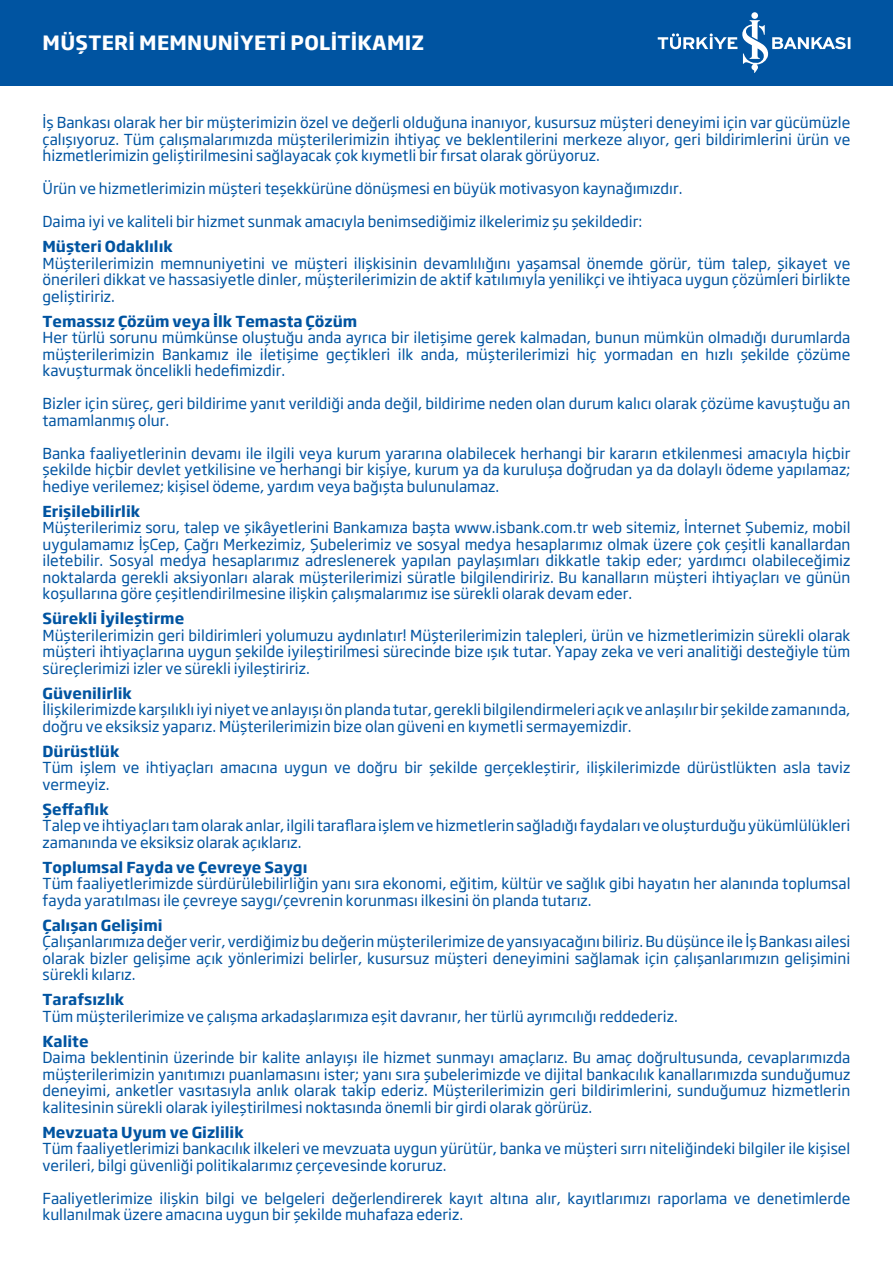
<style>
.page{position:relative;width:893px;height:1263px;background:#fff}
.page>*{position:absolute;margin:0;border:0;box-sizing:border-box;transform-origin:0 0}
.t1{font:700 19.5px "Soho Gothic Pro";letter-spacing:.015em;color:#fff}
.t2{font:15px/16.5px "Soho Gothic Pro";color:#0054a1;text-align:justify}
.t3{font:700 15px "Soho Gothic Pro";color:#0054a1}
</style>
<div class="page">
<div style="left:0;top:0;width:893px;height:85px;background:#0054a1"></div>
<svg style="left:658px;top:12px;width:192px;height:61px"></svg>
<h1 class="t1" style="left:43px;top:27px;width:383px">MÜŞTERI MEMNUNIYETI POLITIKAMIZ</h1>
<p class="t2" style="left:43px;top:114px;width:809px">İş Bankası olarak her bir müşterimizin özel ve değerli olduğuna inanıyor, kusursuz müşteri deneyimi için var gücümüzle çalışıyoruz. Tüm çalışmalarımızda müşterilerimizin ihtiyaç ve beklentilerini merkeze alıyor, geri bildirimlerini ürün ve hizmetlerimizin geliştirilmesini sağlayacak çok kıymetli bir fırsat olarak görüyoruz.</p>
<p class="t2" style="left:43px;top:180px;width:641px">Ürün ve hizmetlerimizin müşteri teşekkürüne dönüşmesi en büyük motivasyon kaynağımızdır.</p>
<p class="t2" style="left:43px;top:213px;width:601px">Daima iyi ve kaliteli bir hizmet sunmak amacıyla benimsediğimiz ilkelerimiz şu şekildedir:</p>
<p class="t3" style="left:43px;top:235px;width:132px">Müşteri Odaklılık</p>
<p class="t2" style="left:43px;top:254px;width:809px">Müşterilerimizin memnuniyetini ve müşteri ilişkisinin devamlılığını yaşamsal önemde görür, tüm talep, şikayet ve önerileri dikkat ve hassasiyetle dinler, müşterilerimizin de aktif katılımıyla yenilikçi ve ihtiyaca uygun çözümleri birlikte geliştiririz.</p>
<p class="t3" style="left:43px;top:309px;width:316px">Temassız Çözüm veya İlk Temasta Çözüm</p>
<p class="t2" style="left:43px;top:329px;width:809px">Her türlü sorunu mümkünse oluştuğu anda ayrıca bir iletişime gerek kalmadan, bunun mümkün olmadığı durumlarda müşterilerimizin Bankamız ile iletişime geçtikleri ilk anda, müşterilerimizi hiç yormadan en hızlı şekilde çözüme kavuşturmak öncelikli hedefimizdir.</p>
<p class="t2" style="left:43px;top:395px;width:809px">Bizler için süreç, geri bildirime yanıt verildiği anda değil, bildirime neden olan durum kalıcı olarak çözüme kavuştuğu an tamamlanmış olur.</p>
<p class="t2" style="left:43px;top:444px;width:809px">Banka faaliyetlerinin devamı ile ilgili veya kurum yararına olabilecek herhangi bir kararın etkilenmesi amacıyla hiçbir şekilde hiçbir devlet yetkilisine ve herhangi bir kişiye, kurum ya da kuruluşa doğrudan ya da dolaylı ödeme yapılamaz; hediye verilemez; kişisel ödeme, yardım veya bağışta bulunulamaz.</p>
<p class="t3" style="left:43px;top:499px;width:99px">Erişilebilirlik</p>
<p class="t2" style="left:43px;top:519px;width:809px">Müşterilerimiz soru, talep ve şikâyetlerini Bankamıza başta www.isbank.com.tr web sitemiz, İnternet Şubemiz, mobil uygulamamız İşCep, Çağrı Merkezimiz, Şubelerimiz ve sosyal medya hesaplarımız olmak üzere çok çeşitli kanallardan iletebilir. Sosyal medya hesaplarımız adreslenerek yapılan paylaşımları dikkatle takip eder; yardımcı olabileceğimiz noktalarda gerekli aksiyonları alarak müşterilerimizi süratle bilgilendiririz. Bu kanalların müşteri ihtiyaçları ve günün koşullarına göre çeşitlendirilmesine ilişkin çalışmalarımız ise sürekli olarak devam eder.</p>
<p class="t3" style="left:43px;top:607px;width:143px">Sürekli İyileştirme</p>
<p class="t2" style="left:43px;top:626px;width:809px">Müşterilerimizin geri bildirimleri yolumuzu aydınlatır! Müşterilerimizin talepleri, ürün ve hizmetlerimizin sürekli olarak müşteri ihtiyaçlarına uygun şekilde iyileştirilmesi sürecinde bize ışık tutar. Yapay zeka ve veri analitiği desteğiyle tüm süreçlerimizi izler ve sürekli iyileştiririz.</p>
<p class="t3" style="left:43px;top:681px;width:91px">Güvenilirlik</p>
<p class="t2" style="left:43px;top:701px;width:809px">İlişkilerimizde karşılıklı iyi niyet ve anlayışı ön planda tutar, gerekli bilgilendirmeleri açık ve anlaşılır bir şekilde zamanında, doğru ve eksiksiz yaparız. Müşterilerimizin bize olan güveni en kıymetli sermayemizdir.</p>
<p class="t3" style="left:43px;top:739px;width:78px">Dürüstlük</p>
<p class="t2" style="left:43px;top:759px;width:809px">Tüm işlem ve ihtiyaçları amacına uygun ve doğru bir şekilde gerçekleştirir, ilişkilerimizde dürüstlükten asla taviz vermeyiz.</p>
<p class="t3" style="left:43px;top:797px;width:68px">Şeffaflık</p>
<p class="t2" style="left:43px;top:817px;width:809px">Talep ve ihtiyaçları tam olarak anlar, ilgili taraflara işlem ve hizmetlerin sağladığı faydaları ve oluşturduğu yükümlülükleri zamanında ve eksiksiz olarak açıklarız.</p>
<p class="t3" style="left:43px;top:855px;width:266px">Toplumsal Fayda ve Çevreye Saygı</p>
<p class="t2" style="left:43px;top:875px;width:809px">Tüm faaliyetlerimizde sürdürülebilirliğin yanı sıra ekonomi, eğitim, kültür ve sağlık gibi hayatın her alanında toplumsal fayda yaratılması ile çevreye saygı/çevrenin korunması ilkesini ön planda tutarız.</p>
<p class="t3" style="left:43px;top:913px;width:122px">Çalışan Gelişimi</p>
<p class="t2" style="left:43px;top:933px;width:809px">Çalışanlarımıza değer verir, verdiğimiz bu değerin müşterilerimize de yansıyacağını biliriz. Bu düşünce ile İş Bankası ailesi olarak bizler gelişime açık yönlerimizi belirler, kusursuz müşteri deneyimini sağlamak için çalışanlarımızın gelişimini sürekli kılarız.</p>
<p class="t3" style="left:43px;top:988px;width:83px">Tarafsızlık</p>
<p class="t2" style="left:43px;top:1007px;width:637px">Tüm müşterilerimize ve çalışma arkadaşlarımıza eşit davranır, her türlü ayrımcılığı reddederiz.</p>
<p class="t3" style="left:43px;top:1029px;width:48px">Kalite</p>
<p class="t2" style="left:43px;top:1049px;width:809px">Daima beklentinin üzerinde bir kalite anlayışı ile hizmet sunmayı amaçlarız. Bu amaç doğrultusunda, cevaplarımızda müşterilerimizin yanıtımızı puanlamasını ister; yanı sıra şubelerimizde ve dijital bankacılık kanallarımızda sunduğumuz deneyimi, anketler vasıtasıyla anlık olarak takip ederiz. Müşterilerimizin geri bildirimlerini, sunduğumuz hizmetlerin kalitesinin sürekli olarak iyileştirilmesi noktasında önemli bir girdi olarak görürüz.</p>
<p class="t3" style="left:43px;top:1120px;width:203px">Mevzuata Uyum ve Gizlilik</p>
<p class="t2" style="left:43px;top:1140px;width:809px">Tüm faaliyetlerimizi bankacılık ilkeleri ve mevzuata uygun yürütür, banka ve müşteri sırrı niteliğindeki bilgiler ile kişisel verileri, bilgi güvenliği politikalarımız çerçevesinde koruruz.</p>
<p class="t2" style="left:43px;top:1189px;width:809px">Faaliyetlerimize ilişkin bilgi ve belgeleri değerlendirerek kayıt altına alır, kayıtlarımızı raporlama ve denetimlerde kullanılmak üzere amacına uygun bir şekilde muhafaza ederiz.</p>
</div>
